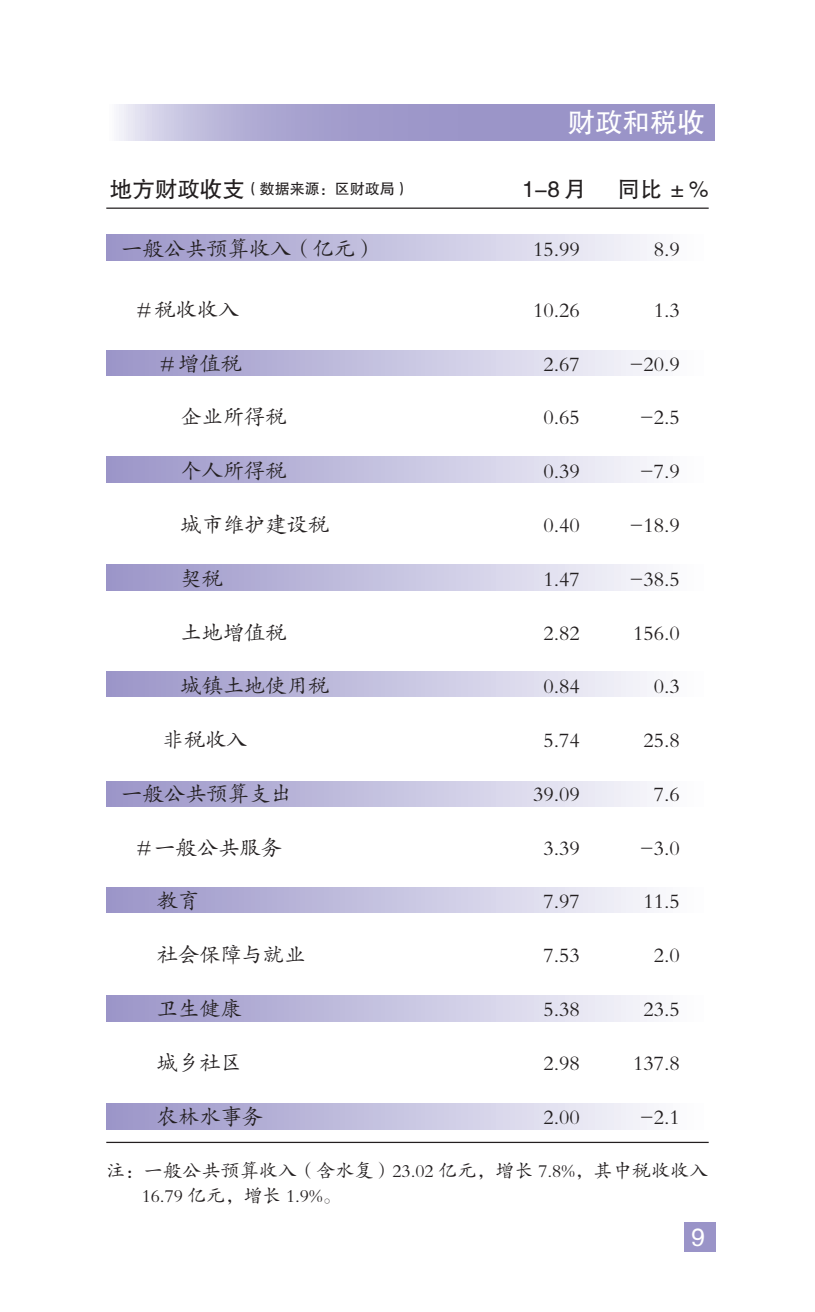
<style>
.page{position:relative;width:815px;height:1312px;background:#fff}
.page>*{position:absolute;margin:0;border:0;box-sizing:border-box;transform-origin:0 0}
.t1{font:27.5px "FZHTK GBK1 0";color:#fff}
.t2{font:25px "FZHTK GBK1 0";color:#fff}
.t3{font:22.5px "FZHTK GBK1 0";color:#231f20}
.t4{font:21.25px "FZKTJW GB1 0";color:#231f20}
.t5{font:18.75px/25px "FZKTJW GB1 0";letter-spacing:.025em;color:#231f20}
.t6{font:15px "FZHTK GBK1 0";color:#231f20}
.s1{font-size:22.5px}
</style>
<div class="page">
<svg style="left:119px;top:105px;width:596px;height:35px;background:#a7a2cf"></svg>
<div style="left:684px;top:1222px;width:32px;height:29px;background:#9a94c8"></div>
<div style="left:106px;top:234px;width:603px;height:26px;background:linear-gradient(to right,#9893c7,#fdfeff)"></div>
<div style="left:106px;top:350px;width:603px;height:26px;background:linear-gradient(to right,#9893c7,#fdfeff)"></div>
<div style="left:106px;top:456px;width:603px;height:26px;background:linear-gradient(to right,#9893c7,#fdfeff)"></div>
<div style="left:106px;top:671px;width:603px;height:25px;background:linear-gradient(to right,#9893c7,#fdfeff)"></div>
<div style="left:106px;top:781px;width:603px;height:25px;background:linear-gradient(to right,#9893c7,#fdfeff)"></div>
<div style="left:106px;top:887px;width:603px;height:25px;background:linear-gradient(to right,#9893c7,#fdfeff)"></div>
<div style="left:106px;top:995px;width:603px;height:25px;background:linear-gradient(to right,#9893c7,#fdfeff)"></div>
<div style="left:106px;top:1103px;width:603px;height:25px;background:linear-gradient(to right,#9893c7,#fdfeff)"></div>
<div style="left:106px;top:564px;width:603px;height:26px;background:linear-gradient(to right,#9893c7,#fdfeff)"></div>
<hr style="left:106px;top:207px;width:603px;height:2px;background:#231f20">
<hr style="left:106px;top:1141px;width:603px;height:1px;background:#231f20">
<p class="t1" style="left:568px;top:107px;width:139px">财政和税收</p>
<p class="t6" style="left:110px;top:180px;width:301px"><span class="s1">地方财政收支</span>（数据来源：区财政局）</p>
<p class="t3" style="left:522px;top:176px;width:66px">1-8 月</p>
<p class="t3" style="left:618px;top:176px;width:93px">同比 ±%</p>
<p class="t4" style="left:122px;top:237px;width:256px">一般公共预算收入（亿元）</p>
<p class="t4" style="left:533px;top:237px;width:48px">15.99</p>
<p class="t4" style="left:654px;top:237px;width:28px">8.9</p>
<p class="t4" style="left:133px;top:298px;width:108px">＃税收收入</p>
<p class="t4" style="left:533px;top:298px;width:48px">10.26</p>
<p class="t4" style="left:654px;top:298px;width:28px">1.3</p>
<p class="t4" style="left:157px;top:352px;width:86px">＃增值税</p>
<p class="t4" style="left:544px;top:352px;width:38px">2.67</p>
<p class="t4" style="left:629px;top:352px;width:52px">-20.9</p>
<p class="t4" style="left:180px;top:406px;width:108px">企业所得税</p>
<p class="t4" style="left:544px;top:406px;width:38px">0.65</p>
<p class="t4" style="left:640px;top:406px;width:42px">-2.5</p>
<p class="t4" style="left:180px;top:460px;width:108px">个人所得税</p>
<p class="t4" style="left:544px;top:460px;width:38px">0.39</p>
<p class="t4" style="left:640px;top:460px;width:42px">-7.9</p>
<p class="t4" style="left:180px;top:513px;width:150px">城市维护建设税</p>
<p class="t4" style="left:544px;top:513px;width:38px">0.40</p>
<p class="t4" style="left:629px;top:513px;width:52px">-18.9</p>
<p class="t4" style="left:180px;top:567px;width:44px">契税</p>
<p class="t4" style="left:544px;top:567px;width:38px">1.47</p>
<p class="t4" style="left:629px;top:567px;width:52px">-38.5</p>
<p class="t4" style="left:180px;top:621px;width:108px">土地增值税</p>
<p class="t4" style="left:544px;top:621px;width:38px">2.82</p>
<p class="t4" style="left:633px;top:621px;width:48px">156.0</p>
<p class="t4" style="left:180px;top:675px;width:150px">城镇土地使用税</p>
<p class="t4" style="left:544px;top:675px;width:38px">0.84</p>
<p class="t4" style="left:654px;top:675px;width:28px">0.3</p>
<p class="t4" style="left:163px;top:728px;width:86px">非税收入</p>
<p class="t4" style="left:544px;top:728px;width:38px">5.74</p>
<p class="t4" style="left:644px;top:728px;width:38px">25.8</p>
<p class="t4" style="left:122px;top:782px;width:171px">一般公共预算支出</p>
<p class="t4" style="left:533px;top:782px;width:48px">39.09</p>
<p class="t4" style="left:654px;top:782px;width:28px">7.6</p>
<p class="t4" style="left:133px;top:836px;width:150px">＃一般公共服务</p>
<p class="t4" style="left:544px;top:836px;width:38px">3.39</p>
<p class="t4" style="left:640px;top:836px;width:42px">-3.0</p>
<p class="t4" style="left:157px;top:889px;width:44px">教育</p>
<p class="t4" style="left:544px;top:889px;width:38px">7.97</p>
<p class="t4" style="left:644px;top:889px;width:38px">11.5</p>
<p class="t4" style="left:157px;top:943px;width:150px">社会保障与就业</p>
<p class="t4" style="left:544px;top:943px;width:38px">7.53</p>
<p class="t4" style="left:654px;top:943px;width:28px">2.0</p>
<p class="t4" style="left:157px;top:997px;width:86px">卫生健康</p>
<p class="t4" style="left:544px;top:997px;width:38px">5.38</p>
<p class="t4" style="left:644px;top:997px;width:38px">23.5</p>
<p class="t4" style="left:157px;top:1051px;width:86px">城乡社区</p>
<p class="t4" style="left:544px;top:1051px;width:38px">2.98</p>
<p class="t4" style="left:633px;top:1051px;width:48px">137.8</p>
<p class="t4" style="left:157px;top:1104px;width:108px">农林水事务</p>
<p class="t4" style="left:544px;top:1104px;width:38px">2.00</p>
<p class="t4" style="left:640px;top:1104px;width:42px">-2.1</p>
<p class="t5" style="left:142px;top:1157px;width:568px;text-indent:-35px">注：一般公共预算收入（含水复）23.02 亿元，增长 7.8%，其中税收收入<br>16.79 亿元，增长 1.9%。</p>
<p class="t2" style="left:691px;top:1222px;width:15px">9</p>
</div>
